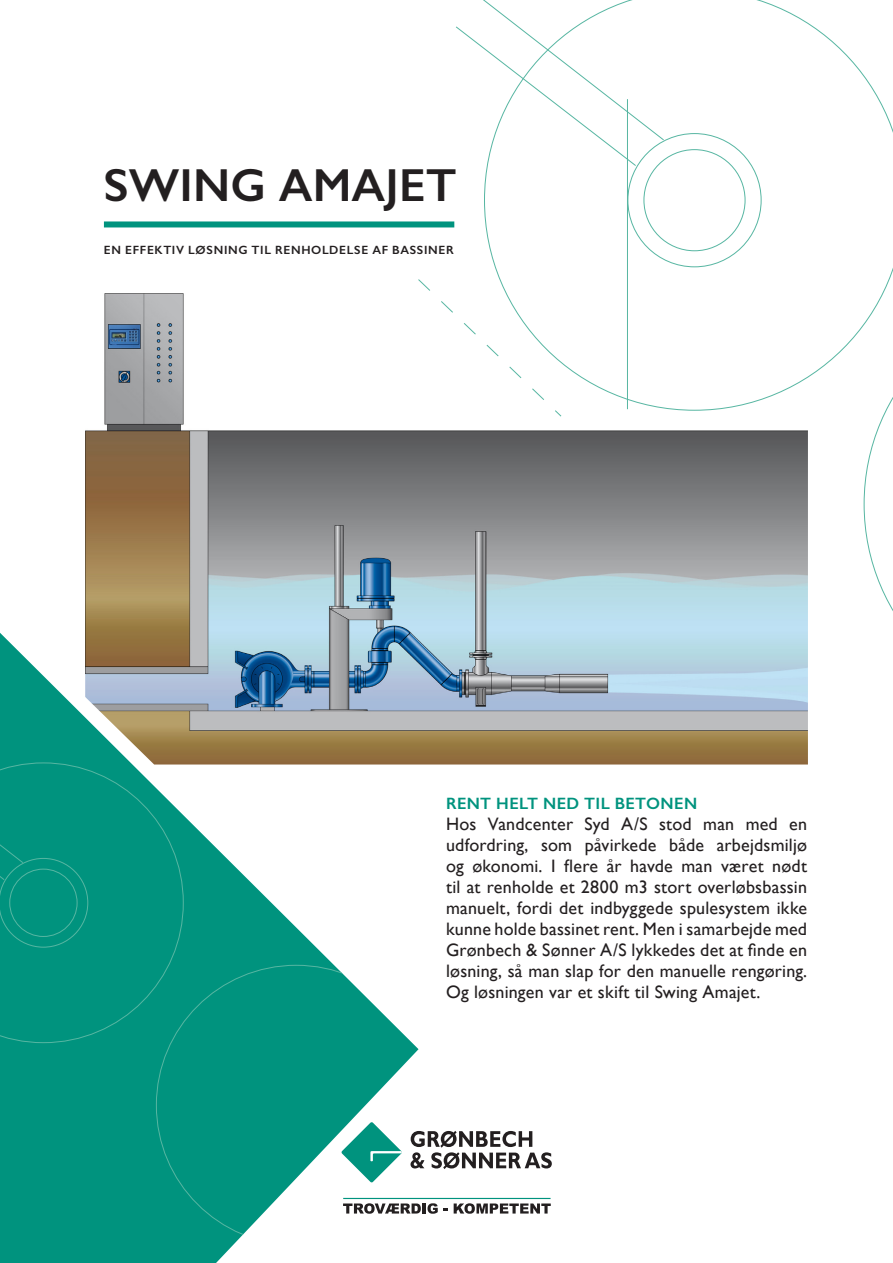
<style>
.page{position:relative;width:893px;height:1263px;background:#fff}
.page>*{position:absolute;margin:0;border:0;box-sizing:border-box;transform-origin:0 0}
.t1{font:600 46.5px "Gill Sans";color:#231f20}
.t2{font:18px/21px "Gill Sans";letter-spacing:.01em;color:#231f20;text-align:justify}
.t3{font:600 16.5px "Gill Sans";letter-spacing:.025em;color:#00937e}
.t4{font:600 12px "Gill Sans";letter-spacing:.06em;color:#231f20}
</style>
<div class="page">
<img style="left:85px;top:293px;width:723px;height:471px">
<svg style="left:484px;top:0;width:409px;height:411px"></svg>
<hr style="left:627px;top:99px;width:1px;height:310px;background:#57b6a2">
<svg style="left:456px;top:0;width:209px;height:167px"></svg>
<svg style="left:212px;top:82px;width:339px;height:324px"></svg>
<svg style="left:554px;top:409px;width:8px;height:8px"></svg>
<svg style="left:864px;top:294px;width:29px;height:317px"></svg>
<div style="left:34px;top:0;width:387px;height:274px;background:#fff"></div>
<div style="left:104px;top:221px;width:350px;height:6px;background:#00937e"></div>
<svg style="left:418px;top:1131px;width:134px;height:38px"></svg>
<svg style="left:418px;top:1203px;width:20px;height:11px"></svg>
<svg style="left:454px;top:1203px;width:97px;height:11px"></svg>
<hr style="left:343px;top:1198px;width:208px;height:1px;background:#00937e">
<svg style="left:0;top:633px;width:418px;height:630px"></svg>
<div style="left:0;top:763px;width:184px;height:280px;background:#00937e"></div>
<div style="left:0;top:759px;width:88px;height:188px;background:#00937e"></div>
<svg style="left:156px;top:965px;width:186px;height:280px;background:#1fa08d"></svg>
<p class="t1" style="left:104px;top:157px;width:354px">SWING AMAJET</p>
<p class="t4" style="left:104px;top:242px;width:351px">EN EFFEKTIV LØSNING TIL RENHOLDELSE AF BASSINER</p>
<p class="t3" style="left:446px;top:793px;width:253px">RENT HELT NED TIL BETONEN</p>
<p class="t2" style="left:446px;top:813px;width:363px">Hos Vandcenter Syd A/S stod man med en udfordring, som påvirkede både arbejdsmiljø og økonomi. I flere år havde man været nødt til at renholde et 2800 m3 stort overløbsbassin manuelt, fordi det indbyggede spulesystem ikke kunne holde bassinet rent. Men i samarbejde med Grønbech &amp; Sønner A/S lykkedes det at finde en løsning, så man slap for den manuelle rengøring.<br>Og løsningen var et skift til Swing Amajet.</p>
</div>
